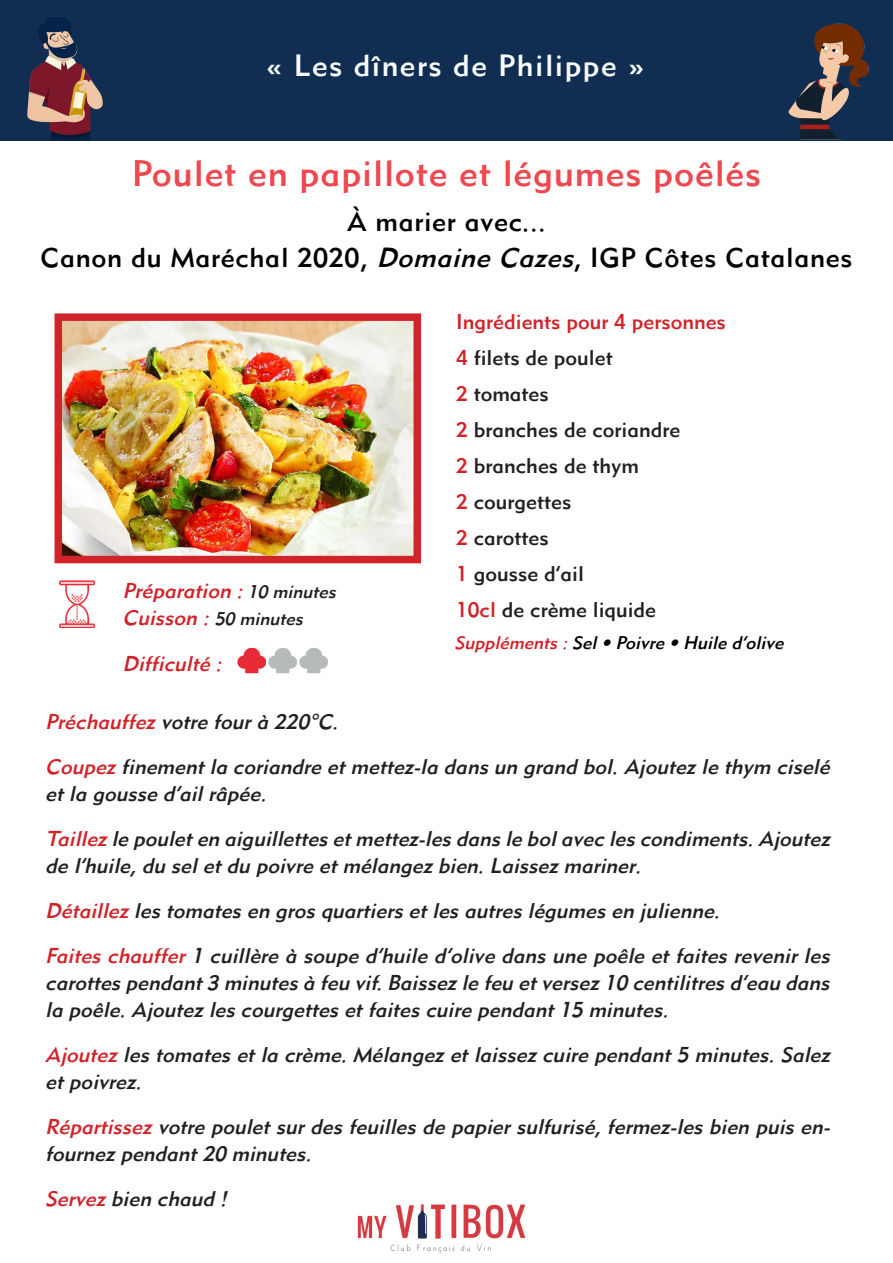
<style>
.page{position:relative;width:893px;height:1263px;background:#fff}
.page>*{position:absolute;margin:0;border:0;box-sizing:border-box;transform-origin:0 0}
.t1{font:36px "Metro Medium LT Two";letter-spacing:.025em;color:#ef4850}
.t2{font:30px "Metro Medium LT Two";letter-spacing:.05em;color:#f9fcfe}
.t3{font:27px "Metro Medium LT Two";letter-spacing:.025em;color:#000001}
.t4{font:italic 21px/27px "Metro Medium LT Two";color:#231f20}
.t5{font:21px "Metro Medium LT Two";color:#231f20}
.t6{font:italic 21px "Metro Medium LT Two";color:#d1232a}
.t7{font:21px "Metro Medium LT Two";color:#d1232a}
.t8{font:italic 18px "Metro Medium LT Two";color:#000}
.t9{font:italic 18px "Metro Medium LT Two";color:#231f20}
.s1{font-style:italic}
.s2{font-size:18px;color:#231f20}
.s3{font-size:21px;color:#d1232a}
.s4{color:#d1232a}
</style>
<div class="page">
<div style="left:0;top:0;width:893px;height:140px;background:#112e52"></div>
<img style="left:27px;top:17px;width:76px;height:123px">
<img style="left:64px;top:322px;width:348px;height:232px">
<div style="left:55px;top:313px;width:366px;height:250px;border:8px solid #d1232a"></div>
<img style="left:788px;top:23px;width:81px;height:117px">
<img style="left:357px;top:1204px;width:168px;height:49px">
<img style="left:59px;top:580px;width:37px;height:48px">
<img style="left:237px;top:647px;width:91px;height:27px">
<p class="t2" style="left:266px;top:47px;width:380px">« Les dîners de Philippe »</p>
<p class="t1" style="left:132px;top:151px;width:631px">Poulet en papillote et légumes poêlés</p>
<p class="t3" style="left:347px;top:205px;width:200px">À marier avec...</p>
<p class="t3" style="left:41px;top:241px;width:813px">Canon du Maréchal 2020, <span class="s1">Domaine Cazes</span>, IGP Côtes Catalanes</p>
<p class="t6" style="left:123px;top:578px;width:219px">Préparation :<span class="s2">10 minutes</span></p>
<p class="t9" style="left:123px;top:608px;width:186px"><span class="s3">Cuisson :</span>50 minutes</p>
<p class="t6" style="left:123px;top:651px;width:106px">Difficulté :</p>
<p class="t7" style="left:456px;top:308px;width:271px">Ingrédients pour 4 personnes</p>
<p class="t5" style="left:456px;top:344px;width:158px"><span class="s4">4</span> filets de poulet</p>
<p class="t5" style="left:456px;top:380px;width:94px"><span class="s4">2</span> tomates</p>
<p class="t5" style="left:456px;top:416px;width:226px"><span class="s4">2</span> branches de coriandre</p>
<p class="t5" style="left:456px;top:452px;width:184px"><span class="s4">2</span> branches de thym</p>
<p class="t5" style="left:456px;top:488px;width:117px"><span class="s4">2</span> courgettes</p>
<p class="t5" style="left:456px;top:524px;width:94px"><span class="s4">2</span> carottes</p>
<p class="t5" style="left:456px;top:560px;width:129px"><span class="s4">1</span> gousse d’ail</p>
<p class="t5" style="left:456px;top:596px;width:201px"><span class="s4">10cl</span> de crème liquide</p>
<p class="t8" style="left:454px;top:632px;width:335px"><span class="s4">Suppléments:</span>Sel• Poivre • Huile d’olive</p>
<p class="t4" style="left:45px;top:708px;width:300px"><span class="s4">Préchauffez</span>votre fourà 220°C.</p>
<p class="t4" style="left:45px;top:753px;width:791px"><span class="s4">Coupez</span>finementla coriandre etmettez-la dansun grand bol.Ajoutezle thym ciselé etla gousse d’ailrâpée.</p>
<p class="t4" style="left:45px;top:825px;width:791px"><span class="s4">Taillez</span>le pouleten aiguillettesetmettez-lesdansle bolavec lescondiments.Ajoutez de l’huile,du seletdu poivre etmélangezbien.Laissezmariner.</p>
<p class="t4" style="left:45px;top:897px;width:681px"><span class="s4">Détaillez</span>lestomatesen grosquartiersetlesautreslégumesen julienne.</p>
<p class="t4" style="left:45px;top:942px;width:791px;text-align:justify"><span class="s4">Faiteschauffer</span>1 cuillère à soupe d’huile d’olive dansune poêle etfaitesrevenirles carottespendant3 minutesà feu vif.Baissezle feu etversez10 centilitresd’eau dans la poêle.Ajoutezlescourgettesetfaitescuire pendant15 minutes.</p>
<p class="t4" style="left:45px;top:1041px;width:791px"><span class="s4">Ajoutez</span>lestomatesetla crème.Mélangezetlaissezcuire pendant5 minutes.Salez etpoivrez.</p>
<p class="t4" style="left:45px;top:1113px;width:791px"><span class="s4">Répartissez</span>votre pouletsurdesfeuillesde papiersulfurisé,fermez-lesbien puisen&shy;fournezpendant20 minutes.</p>
<p class="t4" style="left:45px;top:1185px;width:189px"><span class="s4">Servez</span>bien chaud !</p>
</div>
